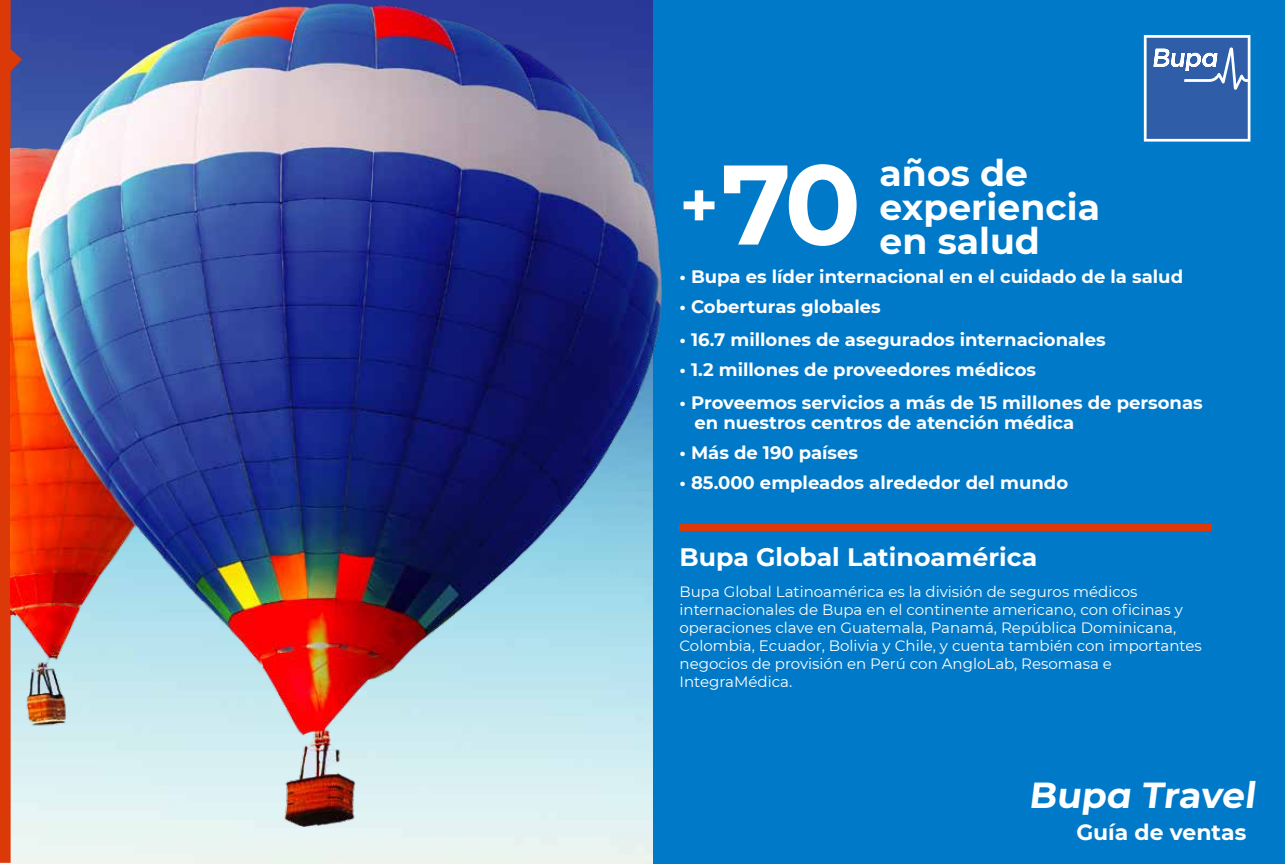
<style>
.page{position:relative;width:1285px;height:864px;background:#fff}
.page>*{position:absolute;margin:0;border:0;box-sizing:border-box;transform-origin:0 0}
.t1{font:700 112.95px "Montserrat";color:#fff}
.t2{font:700 36.45px/34px "Montserrat";color:#fff}
.t3{font:700 36.15px "Montserrat";color:#fff}
.t4{font:700 25.2px "Montserrat";color:#fff}
.t5{font:700 21.9px "Montserrat";color:#fff}
.t6{font:700 18px/19.5px "Montserrat";color:#fff}
.t7{font:15px/18px "Montserrat";color:#fff}
.s1{font-size:64.95px}
</style>
<div class="page">
<img style="left:22px;top:0;width:631px;height:863px">
<div style="left:653px;top:0;width:631px;height:864px;background:#0079c8"></div>
<div style="left:679px;top:524px;width:532px;height:6px;background:#db3907"></div>
<svg style="left:0;top:0;width:22px;height:863px;background:#db4415"></svg>
<img style="left:11px;top:3px;width:651px;height:823px">
<svg style="left:1143px;top:35px;width:107px;height:107px;background:#547ab8"></svg>
<h1 class="t1" style="left:679px;top:123px;width:183px"><span class="s1">+</span>70</h1>
<h2 class="t2" style="left:879px;top:154px;width:222px">años de experiencia en salud</h2>
<p class="t6" style="left:679px;top:266px;width:505px">• Bupa es líder internacional en el cuidado de la salud</p>
<p class="t6" style="left:679px;top:296px;width:203px">• Coberturas globales</p>
<p class="t6" style="left:679px;top:329px;width:427px">• 16.7 millones de asegurados internacionales</p>
<p class="t6" style="left:679px;top:359px;width:358px">• 1.2 millones de proveedores médicos</p>
<p class="t6" style="left:694px;top:392px;width:509px;text-indent:-15px">• Proveemos servicios a más de 15 millones de personas en nuestros centros de atención médica</p>
<p class="t6" style="left:679px;top:442px;width:180px">• Más de 190 países</p>
<p class="t6" style="left:679px;top:472px;width:390px">• 85.000 empleados alrededor del mundo</p>
<h3 class="t4" style="left:679px;top:539px;width:359px">Bupa Global Latinoamérica</h3>
<p class="t7" style="left:679px;top:582px;width:523px">Bupa Global Latinoamérica es la división de seguros médicos internacionales de Bupa en el continente americano, con oficinas y operaciones clave en Guatemala, Panamá, República Dominicana, Colombia, Ecuador, Bolivia y Chile, y cuenta también con importantes negocios de provisión en Perú con AngloLab, Resomasa e IntegraMédica.</p>
<h3 class="t3" style="left:1028px;top:769px;width:234px">Bupa Travel</h3>
<h3 class="t5" style="left:1076px;top:817px;width:171px">Guía de ventas</h3>
</div>
